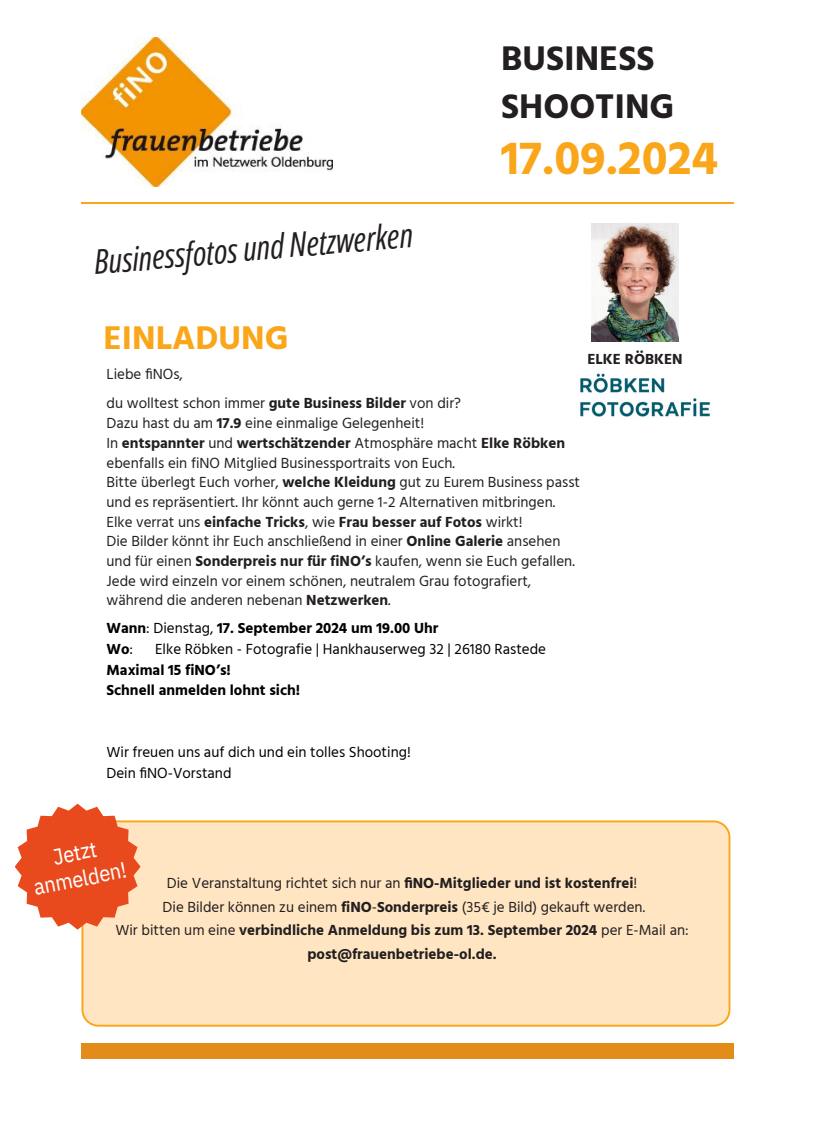
<style>
.page{position:relative;width:815px;height:1125px;background:#fff}
.page>*{position:absolute;margin:0;border:0;box-sizing:border-box;transform-origin:0 0}
.t1{font:700 47.5px "Hind";color:#faa61a}
.t2{font:700 35.12px/48.8px "Hind";color:#231f20}
.t3{font:italic 33.75px "Open Sans Condensed";color:#231f20}
.t4{font:700 33.75px "Hind";color:#faa61a}
.t5{font:22.12px/26.2px "IBM Plex Sans Cond";color:#fff;text-align:center}
.t6{font:15px/19.8px "Hind";color:#231f20}
.t7{font:700 15px/23.5px "Hind";color:#231f20;text-align:center}
.t8{font:15px "Hind";color:#000}
.t9{font:700 15px "Hind";color:#000}
.s1{font-weight:700}
.s2{font-weight:400}
</style>
<div class="page">
<hr style="left:81px;top:202px;width:652px;height:1px;background:#faa61a">
<div style="left:81px;top:1042px;width:652px;height:16px;background:#e38c19"></div>
<div style="left:82px;top:820px;width:648px;height:206px;background:#ffe5c2"></div>
<svg style="left:15px;top:803px;width:126px;height:126px"></svg>
<img style="left:81px;top:37px;width:252px;height:149px">
<img style="left:591px;top:224px;width:87px;height:117px">
<img style="left:580px;top:373px;width:130px;height:44px">
<p class="t2" style="left:501px;top:33px;width:175px">BUSINESS<br>SHOOTING</p>
<p class="t3" style="left:92px;top:238px;width:321px;rotate:-5deg">Businessfotos und Netzwerken</p>
<p class="t4" style="left:104px;top:317px;width:186px">EINLADUNG</p>
<p class="t1" style="left:501px;top:130px;width:218px">17.09.2024</p>
<h5 class="t7" style="left:587px;top:347px;width:97px">ELKE RÖBKEN</h5>
<p class="t6" style="left:106px;top:364px;width:78px">Liebe fiNOs,</p>
<p class="t6" style="left:106px;top:393px;width:356px">du wolltest schon immer <span class="s1">gute Business Bilder</span> von dir?</p>
<p class="t6" style="left:106px;top:413px;width:319px">Dazu hast du am <span class="s1">17.9</span> eine einmalige Gelegenheit!</p>
<p class="t6" style="left:106px;top:432px;width:460px">In <span class="s1">entspannter</span> und <span class="s1">wertschätzender</span> Atmosphäre macht <span class="s1">Elke Röbken </span>ebenfalls ein fiNO Mitglied Businessportraits von Euch.</p>
<p class="t6" style="left:106px;top:472px;width:475px">Bitte überlegt Euch vorher, <span class="s1">welche Kleidung</span> gut zu Eurem Business passt und es repräsentiert. Ihr könnt auch gerne 1-2 Alternativen mitbringen.</p>
<p class="t7" style="left:106px;top:509px;width:417px"><span class="s2">Elke verrat uns</span> einfache Tricks<span class="s2">, wie</span> Frau besser auf Fotos <span class="s2">wirkt!</span></p>
<p class="t6" style="left:106px;top:531px;width:470px">Die Bilder könnt ihr Euch anschließend in einer <span class="s1">Online Galerie</span> ansehen und für einen <span class="s1">Sonderpreis nur für fiNO’s</span> kaufen, wenn sie Euch gefallen.</p>
<p class="t6" style="left:106px;top:570px;width:426px">Jede wird einzeln vor einem schönen, neutralem Grau fotografiert, während die anderen nebenan <span class="s1">Netzwerken</span>.</p>
<p class="t9" style="left:106px;top:619px;width:333px">Wann<span class="s2">: Dienstag,</span> 17. September 2024 um 19.00 Uhr</p>
<p class="t9" style="left:106px;top:640px;width:28px">Wo<span class="s2">:</span></p>
<p class="t8" style="left:155px;top:640px;width:392px">Elke Röbken - Fotografie | Hankhauserweg 32 | 26180 Rastede</p>
<p class="t9" style="left:106px;top:660px;width:126px">Maximal 15 fiNO’s!</p>
<h4 class="t9" style="left:106px;top:681px;width:195px">Schnell anmelden lohnt sich!</h4>
<p class="t8" style="left:106px;top:743px;width:306px">Wir freuen uns auf dich und ein tolles Shooting!</p>
<p class="t8" style="left:106px;top:763px;width:126px">Dein fiNO-Vorstand</p>
<h1 class="t5" style="left:26px;top:848px;width:96px;rotate:-11deg">Jetzt anmelden!</h1>
<p class="t6" style="left:167px;top:872px;width:472px">Die Veranstaltung richtet sich nur an <span class="s1">fiNO-Mitglieder und ist kostenfrei</span>!</p>
<p class="t6" style="left:163px;top:896px;width:484px">Die Bilder können zu einem <span class="s1">fiNO</span>-<span class="s1">Sonderpreis</span> (35€ je Bild) gekauft werden.</p>
<h2 class="t7" style="left:115px;top:917px;width:575px"><span class="s2">Wir bitten um eine</span> verbindliche Anmeldung bis zum 13. September 2024 <span class="s2">per E-Mail an: </span>post@frauenbetriebe-ol.de.</h2>
</div>
